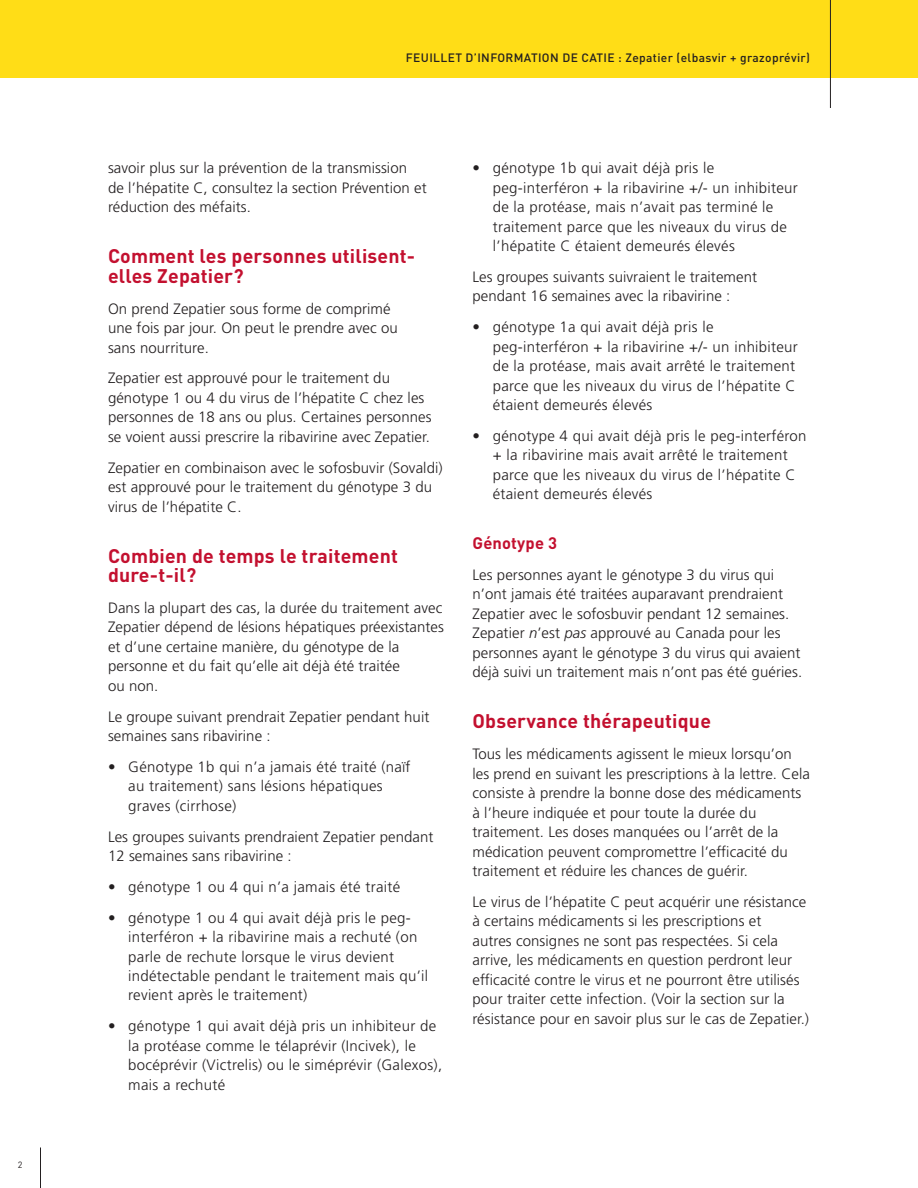
<style>
.page{position:relative;width:918px;height:1188px;background:#fff}
.page>*{position:absolute;margin:0;border:0;box-sizing:border-box;transform-origin:0 0}
.t1{font:700 19.5px/19.5px "DINOT";letter-spacing:.01em;color:#c3102f}
.t2{font:700 16.5px "DINOT";letter-spacing:.01em;color:#c3102f}
.t3{font:300 15px/19.5px "Frutiger LT Pro";letter-spacing:.005em;color:#231f20}
.t4{font:500 12px "DINOT";letter-spacing:.03em;color:#231f20}
.t5{font:9px "DINOT";color:#231f20}
.s1{font-style:italic}
</style>
<div class="page">
<hr style="left:40px;top:1148px;width:1px;height:40px;background:#231f20">
<div style="left:0;top:0;width:918px;height:78px;background:#ffdd17"></div>
<hr style="left:830px;top:0;width:1px;height:108px;background:#231f20">
<p class="t5" style="left:18px;top:1158px;width:6px">2</p>
<p class="t4" style="left:406px;top:48px;width:406px">FEUILLET D’INFORMATION DE CATIE : Zepatier (elbasvir + grazoprévir)</p>
<p class="t3" style="left:108px;top:158px;width:320px">savoir plus sur la prévention de la transmission de l’hépatite C, consultez la section Prévention et réduction des méfaits.</p>
<h1 class="t1" style="left:108px;top:245px;width:309px">Comment les personnes utilisent&shy;elles Zepatier?</h1>
<p class="t3" style="left:108px;top:299px;width:291px">On prend Zepatier sous forme de comprimé une fois par jour. On peut le prendre avec ou sans nourriture.</p>
<p class="t3" style="left:108px;top:368px;width:325px">Zepatier est approuvé pour le traitement du génotype 1 ou 4 du virus de l’hépatite C chez les personnes de 18 ans ou plus. Certaines personnes se voient aussi prescrire la ribavirine avec Zepatier.</p>
<p class="t3" style="left:108px;top:458px;width:336px">Zepatier en combinaison avec le sofosbuvir (Sovaldi) est approuvé pour le traitement du génotype 3 du virus de l’hépatite C.</p>
<h1 class="t1" style="left:108px;top:544px;width:291px">Combien de temps le traitement dure-t-il?</h1>
<p class="t3" style="left:108px;top:598px;width:338px">Dans la plupart des cas, la durée du traitement avec Zepatier dépend de lésions hépatiques préexistantes et d’une certaine manière, du génotype de la personne et du fait qu’elle ait déjà été traitée<br>ou non.</p>
<p class="t3" style="left:108px;top:707px;width:323px">Le groupe suivant prendrait Zepatier pendant huit semaines sans ribavirine :</p>
<p class="t3" style="left:128px;top:757px;width:284px;text-indent:-20px">• Génotype 1b qui n’a jamais été traité (naïf au traitement) sans lésions hépatiques graves (cirrhose)</p>
<p class="t3" style="left:108px;top:827px;width:327px">Les groupes suivants prendraient Zepatier pendant<br>12 semaines sans ribavirine :</p>
<p class="t3" style="left:108px;top:877px;width:294px">• génotype 1 ou 4 qui n’a jamais été traité</p>
<p class="t3" style="left:128px;top:908px;width:301px;text-indent:-20px">• génotype 1 ou 4 qui avait déjà pris le peg&shy;interféron + la ribavirine mais a rechuté (on parle de rechute lorsque le virus devient indétectable pendant le traitement mais qu’il revient après le traitement)</p>
<p class="t3" style="left:128px;top:1016px;width:315px;text-indent:-20px">• génotype 1 qui avait déjà pris un inhibiteur de la protéase comme le télaprévir (Incivek), le bocéprévir (Victrelis) ou le siméprévir (Galexos), mais a rechuté</p>
<p class="t3" style="left:493px;top:158px;width:307px;text-indent:-20px">• génotype 1b qui avait déjà pris le peg-interféron + la ribavirine +/- un inhibiteur de la protéase, mais n’avait pas terminé le traitement parce que les niveaux du virus de l’hépatite C étaient demeurés élevés</p>
<p class="t3" style="left:472px;top:267px;width:286px">Les groupes suivants suivraient le traitement pendant 16 semaines avec la ribavirine :</p>
<p class="t3" style="left:493px;top:317px;width:307px;text-indent:-20px">• génotype 1a qui avait déjà pris le peg-interféron + la ribavirine +/- un inhibiteur de la protéase, mais avait arrêté le traitement parce que les niveaux du virus de l’hépatite C étaient demeurés élevés</p>
<p class="t3" style="left:493px;top:426px;width:315px;text-indent:-20px">• génotype 4 qui avait déjà pris le peg-interféron + la ribavirine mais avait arrêté le traitement parce que les niveaux du virus de l’hépatite C étaient demeurés élevés</p>
<p class="t2" style="left:472px;top:530px;width:86px">Génotype 3</p>
<p class="t3" style="left:472px;top:565px;width:331px">Les personnes ayant le génotype 3 du virus qui n’ont jamais été traitées auparavant prendraient Zepatier avec le sofosbuvir pendant 12 semaines.<br>Zepatier <span class="s1">n</span>’est <span class="s1">pas</span> approuvé au Canada pour les personnes ayant le génotype 3 du virus qui avaient déjà suivi un traitement mais n’ont pas été guéries.</p>
<h1 class="t1" style="left:472px;top:710px;width:240px">Observance thérapeutique</h1>
<p class="t3" style="left:472px;top:744px;width:339px">Tous les médicaments agissent le mieux lorsqu’on les prend en suivant les prescriptions à la lettre. Cela consiste à prendre la bonne dose des médicaments à l’heure indiquée et pour toute la durée du traitement. Les doses manquées ou l’arrêt de la médication peuvent compromettre l’efficacité du traitement et réduire les chances de guérir.</p>
<p class="t3" style="left:472px;top:892px;width:338px">Le virus de l’hépatite C peut acquérir une résistance à certains médicaments si les prescriptions et<br>autres consignes ne sont pas respectées. Si cela arrive, les médicaments en question perdront leur efficacité contre le virus et ne pourront être utilisés pour traiter cette infection. (Voir la section sur la résistance pour en savoir plus sur le cas de Zepatier.)</p>
</div>
